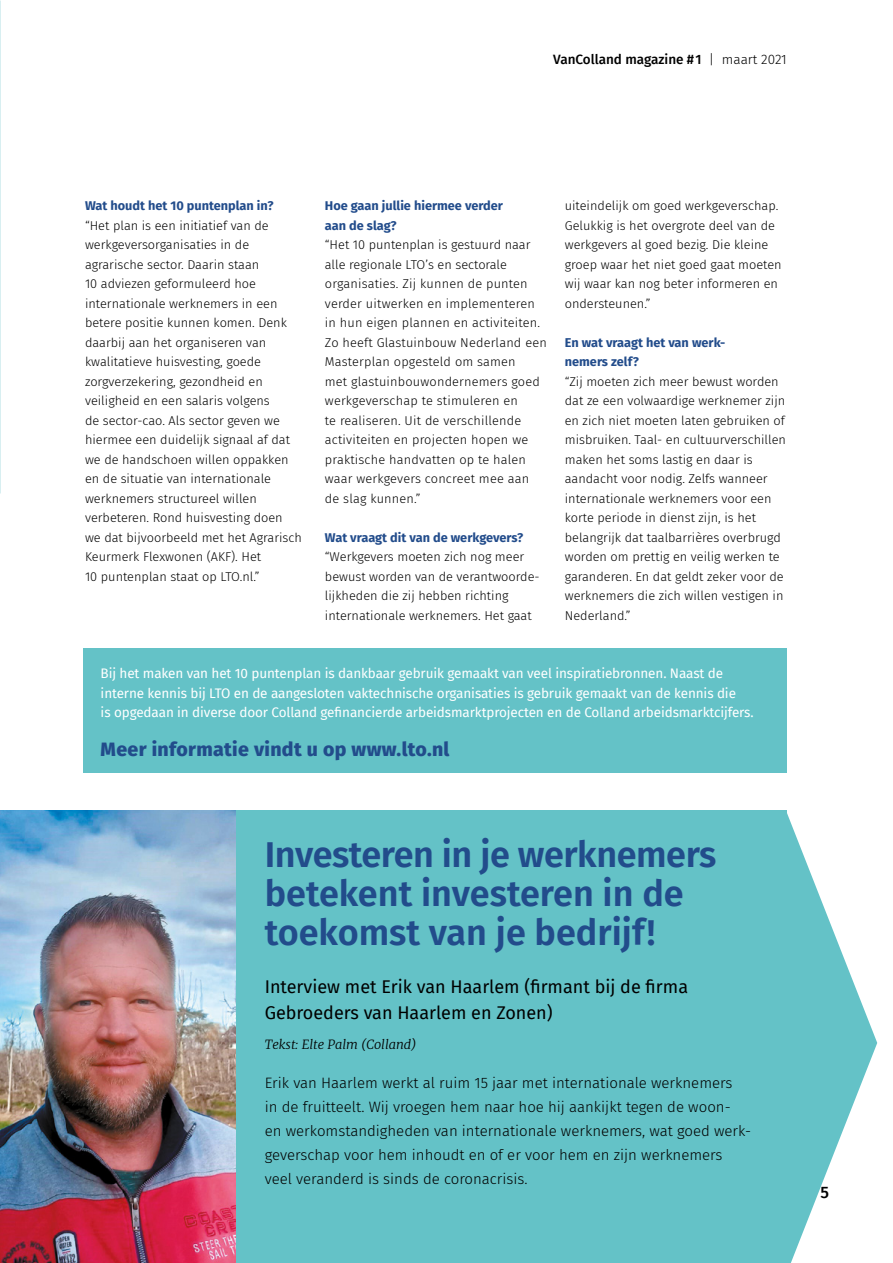
<style>
.page{position:relative;width:893px;height:1263px;background:#fff}
.page>*{position:absolute;margin:0;border:0;box-sizing:border-box;transform-origin:0 0}
.Heading_Sans___paars{font:600 36px/39px "Fira Sans";letter-spacing:-.01em;color:#224c8b}
.Bodycopy_Sans___Zwar{font:800 19.5px "Fira Sans";letter-spacing:.02em;color:#224c8b}
.Kop_Vet_Schreef___Bl{font:18px/25.5px "Fira Sans";color:#000}
.t1{font:500 16.5px "Fira Sans";color:#000}
.Inleiding_Sans_Light{font:300 15px/24px "Fira Sans";color:#000}
.Bodycopy_Sans___Zwar-2{font:13.5px/19.5px "Fira Sans";letter-spacing:-.01em;color:#fff}
.t2{font:500 13.5px "Fira Sans";color:#000}
.Bodycopy_Sans___Zwar-3{font:300 12.75px/19.5px "Fira Sans";color:#000}
.Tussenkop___D__Groen{font:700 12.75px/19.5px "Fira Sans";color:#224c8b}
.Bodycopy_Sans___Zwar-4{font:700 12.75px "Fira Sans";color:#224c8b}
.credits_artikel___zw{font:italic 300 12.75px "Merriweather";color:#000}
.s1{font-weight:300}
</style>
<div class="page">
<svg style="left:787px;top:813px;width:90px;height:450px"></svg>
<div style="left:0;top:810px;width:787px;height:453px;background:#64c2c7"></div>
<img style="left:0;top:810px;width:235px;height:453px">
<div style="left:84px;top:648px;width:703px;height:125px;background:#64c2c7"></div>
<p class="t2" style="left:553px;top:48px;width:235px">VanColland magazine #1 <span class="s1">| maart 2021</span></p>
<p class="Tussenkop___D__Groen" style="left:85px;top:195px;width:190px">Wat houdt het 10 puntenplan in?</p>
<p class="Bodycopy_Sans___Zwar-3" style="left:85px;top:215px;width:218px">“Het plan is een initiatief van de werkgeversorganisaties in de agrarische sector. Daarin staan<br>10 adviezen geformuleerd hoe internationale werknemers in een betere positie kunnen komen. Denk daarbij aan het organiseren van kwalitatieve huisvesting, goede zorgverzekering, gezondheid en veiligheid en een salaris volgens<br>de sector-cao. Als sector geven we hiermee een duidelijk signaal af dat we de handschoen willen oppakken en de situatie van internationale werknemers structureel willen verbeteren. Rond huisvesting doen<br>we dat bijvoorbeeld met het Agrarisch Keurmerk Flexwonen (AKF). Het<br>10 puntenplan staat op LTO.nl.”</p>
<p class="Tussenkop___D__Groen" style="left:325px;top:195px;width:180px">Hoe gaan jullie hiermee verder aan de slag?</p>
<p class="Bodycopy_Sans___Zwar-3" style="left:325px;top:235px;width:223px">“Het 10 puntenplan is gestuurd naar alle regionale LTO’s en sectorale organisaties. Zij kunnen de punten verder uitwerken en implementeren in hun eigen plannen en activiteiten.<br>Zo heeft Glastuinbouw Nederland een Masterplan opgesteld om samen<br>met glastuinbouwondernemers goed werkgeverschap te stimuleren en<br>te -realiseren. Uit de verschillende activiteiten en projecten hopen we praktische handvatten op te halen waar werkgevers concreet mee aan de slag kunnen.”</p>
<p class="Bodycopy_Sans___Zwar-4" style="left:325px;top:526px;width:200px">Wat vraagt dit van de werkgevers?</p>
<p class="Bodycopy_Sans___Zwar-3" style="left:325px;top:547px;width:216px">“Werkgevers moeten zich nog meer bewust worden van de verantwoorde&shy;lijkheden die zij hebben richting internationale werknemers. Het gaat</p>
<p class="Bodycopy_Sans___Zwar-3" style="left:565px;top:196px;width:218px">uiteindelijk om goed werkgeverschap.<br>Gelukkig is het overgrote deel van de werkgevers al goed bezig. Die kleine groep waar het niet goed gaat moeten wij waar kan nog beter informeren en ondersteunen.”</p>
<p class="Tussenkop___D__Groen" style="left:565px;top:331px;width:161px">En wat vraagt het van werk&shy;nemers zelf?</p>
<p class="Bodycopy_Sans___Zwar-3" style="left:565px;top:371px;width:223px">“Zij moeten zich meer bewust worden dat ze een volwaardige werknemer zijn en zich niet moeten laten gebruiken of misbruiken. Taal- en cultuurverschillen maken het soms lastig en daar is aandacht voor nodig. Zelfs wanneer internationale werknemers voor een korte periode in dienst zijn, is het belangrijk dat taalbarrières overbrugd worden om prettig en veilig werken te garanderen. En dat geldt zeker voor de werknemers die zich willen vestigen in Nederland.”</p>
<p class="Bodycopy_Sans___Zwar-2" style="left:101px;top:663px;width:654px">Bij het maken van het 10 puntenplan is dankbaar gebruik gemaakt van veel inspiratiebronnen. Naast de interne kennis bij LTO en de aangesloten vaktechnische organisaties is gebruik gemaakt van de kennis die<br>is opgedaan in diverse door Colland gefinancierde arbeidsmarktprojecten en de Colland arbeidsmarktcijfers.</p>
<p class="Bodycopy_Sans___Zwar" style="left:101px;top:732px;width:350px">Meer informatie vindt u op www.lto.nl</p>
<p class="Heading_Sans___paars" style="left:265px;top:833px;width:453px">Investeren in je werknemers betekent investeren in de toekomst van je bedrijf!</p>
<p class="Kop_Vet_Schreef___Bl" style="left:265px;top:974px;width:425px">Interview met Erik van Haarlem (firmant bij de firma<br>Gebroeders van Haarlem en Zonen)</p>
<p class="credits_artikel___zw" style="left:265px;top:1035px;width:153px">Tekst: Elte Palm (Colland)</p>
<p class="Inleiding_Sans_Light" style="left:265px;top:1070px;width:486px">Erik van Haarlem werkt al ruim 15 jaar met internationale werknemers in de fruitteelt. Wij vroegen hem naar hoe hij aankijkt tegen de woon&shy;en -werkomstandigheden van -internationale werknemers, wat goed werk&shy;geverschap voor hem -inhoudt en of er voor hem en zijn werknemers veel -veranderd is sinds de coronacrisis.</p>
<p class="t1" style="left:821px;top:1178px;width:10px">5</p>
</div>
